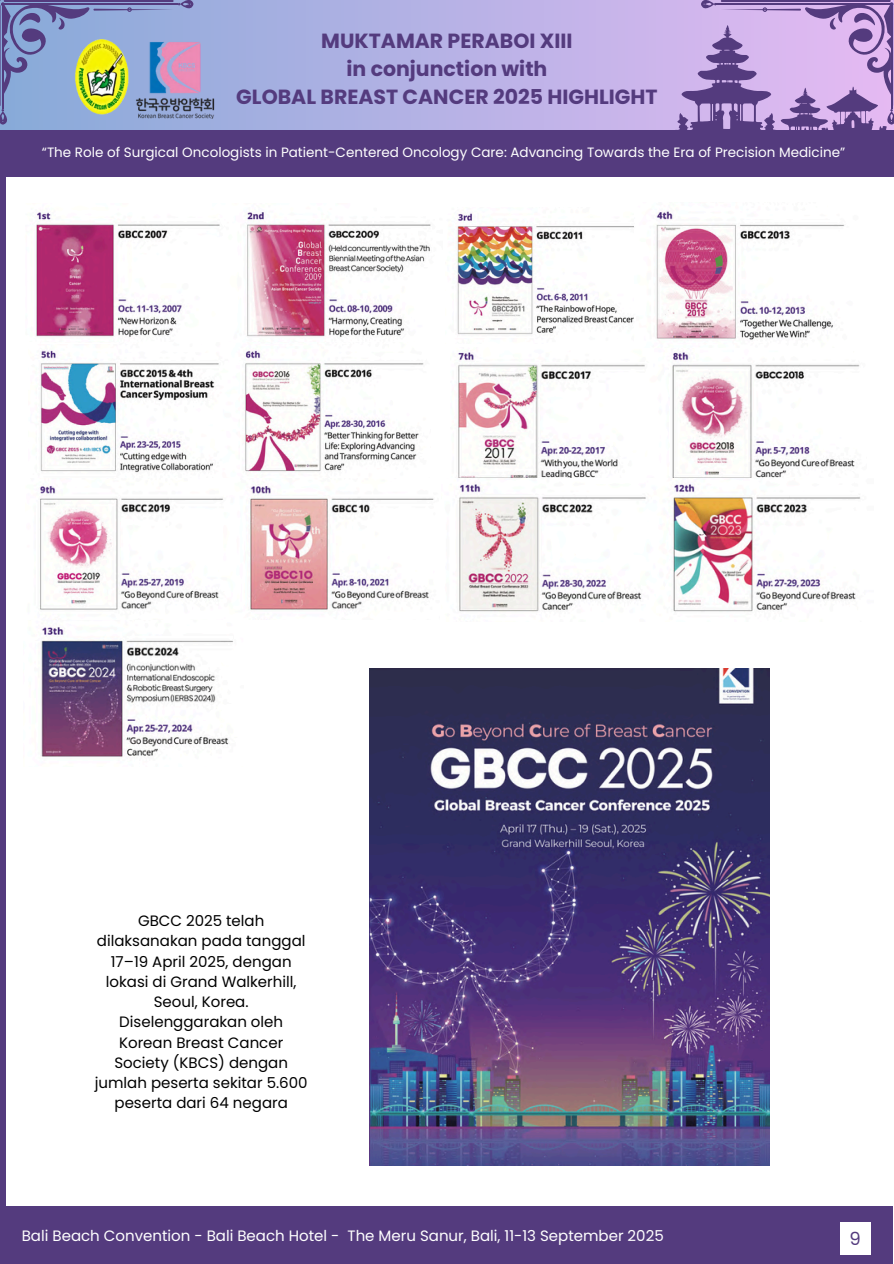
<style>
.page{position:relative;width:894px;height:1264px;background:#fff}
.page>*{position:absolute;margin:0;border:0;box-sizing:border-box;transform-origin:0 0}
.t1{font:700 20.4px/28.2px "Poppins";color:#543b7e;text-align:center}
.t2{font:18px "Poppins";color:#543b7e}
.t3{font:15px/20.2px "Poppins";color:#000;text-align:center}
.t4{font:15px "Poppins";color:#fff}
.t5{font:13.5px "Poppins";color:#fff}
</style>
<div class="page">
<div style="left:0;top:1206px;width:892px;height:57px;background:#543b7e"></div>
<div style="left:839px;top:1222px;width:31px;height:32px;background:#fff"></div>
<svg style="left:0;top:0;width:700px;height:130px;background:#b0b0e3"></svg>
<img style="left:193px;top:40px;width:23px;height:79px">
<div style="left:0;top:130px;width:893px;height:47px;background:#543b7e"></div>
<svg style="left:557px;top:25px;width:336px;height:105px;background:#c2ade4"></svg>
<div style="left:0;top:130px;width:6px;height:1133px;background:#543b7e"></div>
<svg style="left:700px;top:0;width:194px;height:125px;background:#b291cd"></svg>
<svg style="left:0;top:0;width:193px;height:125px;background:#909eb4"></svg>
<img style="left:36px;top:212px;width:395px;height:125px">
<img style="left:458px;top:352px;width:402px;height:126px">
<img style="left:457px;top:213px;width:177px;height:122px">
<img style="left:656px;top:211px;width:189px;height:129px">
<img style="left:40px;top:350px;width:384px;height:123px">
<img style="left:459px;top:484px;width:402px;height:128px">
<img style="left:41px;top:627px;width:192px;height:130px">
<img style="left:369px;top:668px;width:400px;height:497px">
<img style="left:40px;top:485px;width:394px;height:125px">
<h1 class="t1" style="left:236px;top:27px;width:422px">MUKTAMAR PERABOI XIII<br>in conjunction with<br>GLOBAL BREAST CANCER 2025 HIGHLIGHT</h1>
<p class="t5" style="left:42px;top:143px;width:804px">“The Role of Surgical Oncologists in Patient-Centered Oncology Care: Advancing Towards the Era of Precision Medicine”</p>
<p class="t3" style="left:95px;top:910px;width:214px">GBCC 2025 telah dilaksanakan pada tanggal<br>17–19 April 2025, dengan lokasi di Grand Walkerhill,<br>Seoul, Korea.<br>Diselenggarakan oleh<br>Korean Breast Cancer<br>Society (KBCS) dengan jumlah peserta sekitar 5.600 peserta dari 64 negara</p>
<p class="t4" style="left:22px;top:1225px;width:643px">Bali Beach Convention - Bali Beach Hotel - The Meru Sanur, Bali, 11-13 September 2025</p>
<p class="t2" style="left:849px;top:1225px;width:13px">9</p>
</div>
